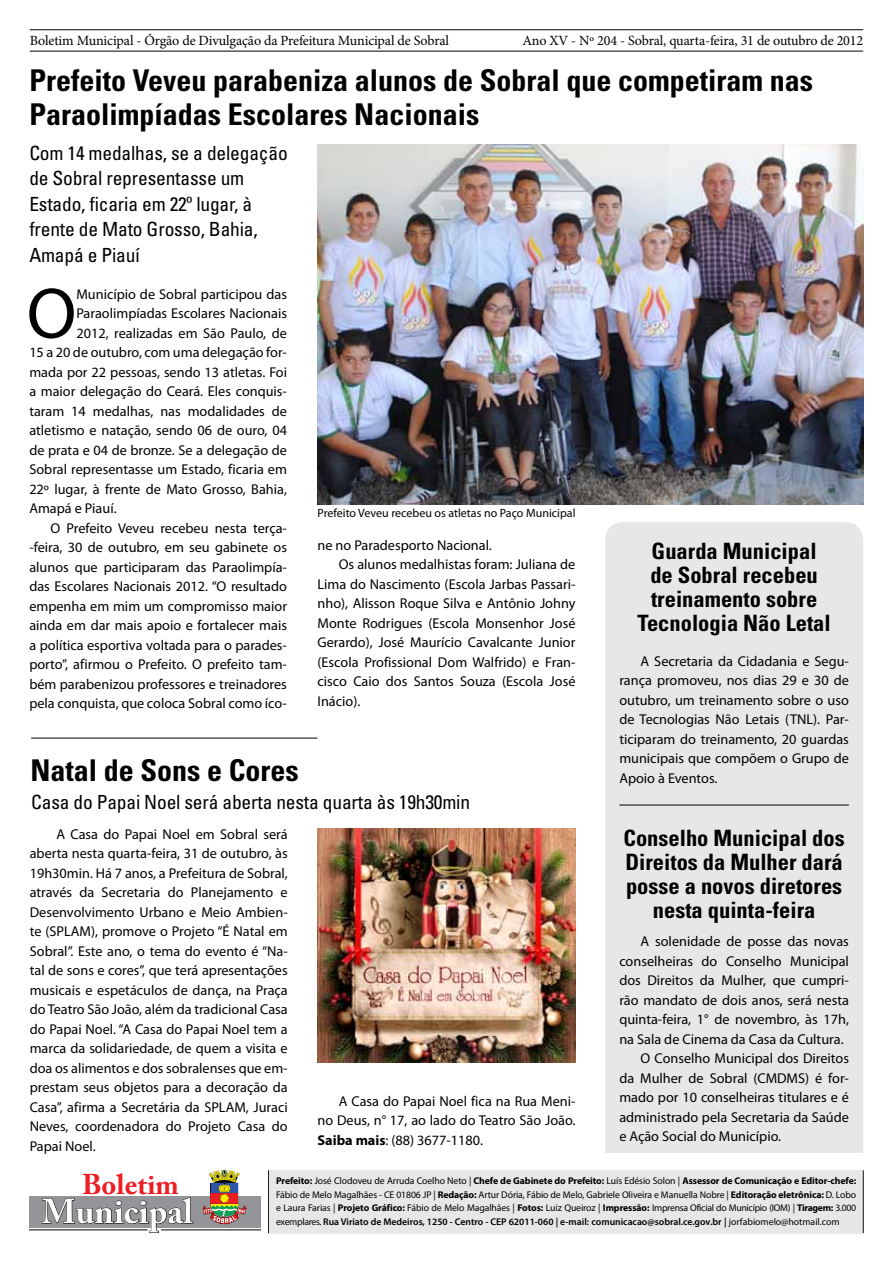
<style>
.page{position:relative;width:893px;height:1263px;background:#fff}
.page>*{position:absolute;margin:0;border:0;box-sizing:border-box;transform-origin:0 0}
.t1{font:72.15px "Myriad Pro";color:#000}
.t2{font:700 34.35px "Adobe Caslon Pro";color:#f1f1f2}
.t3{font:700 condensed 30px/34.5px "Univers";color:#000}
.t4{font:700 28.35px "Adobe Caslon Pro";color:#ed1d24}
.t5{font:700 condensed 22.5px/24px "Univers";color:#000;text-align:center}
.t6{font:condensed 19.5px/25.5px "Univers";letter-spacing:-.01em;color:#000}
.t7{font:14.25px/19.5px "Myriad Pro";color:#000;text-align:justify}
.t8{font:14.1px "Minion Pro";letter-spacing:-.01em;color:#000}
.t9{font:12px "Myriad Pro";color:#000}
.t10{font:9.75px/13.5px "Myriad Pro";letter-spacing:-.03em;color:#000;text-align:justify}
.s1{font-weight:700}
.s2{font-weight:600}
</style>
<div class="page">
<div style="left:605px;top:522px;width:258px;height:631px;background:#e6e7e8"></div>
<div style="left:270px;top:1170px;width:592px;height:63px;background:#e6e7e8"></div>
<hr style="left:30px;top:51px;width:833px;height:1px;background:#000">
<hr style="left:30px;top:30px;width:833px;height:1px;background:#000">
<div style="left:30px;top:1196px;width:231px;height:32px;background:#939598"></div>
<hr style="left:30px;top:1229px;width:118px;height:1px;background:#000">
<hr style="left:161px;top:1229px;width:100px;height:1px;background:#000">
<svg style="left:42px;top:1197px;width:151px;height:36px"></svg>
<img style="left:202px;top:1170px;width:45px;height:54px">
<hr style="left:268px;top:1170px;width:1px;height:63px;background:#000">
<hr style="left:863px;top:1170px;width:1px;height:63px;background:#000">
<img style="left:317px;top:144px;width:546px;height:360px">
<img style="left:317px;top:828px;width:258px;height:234px">
<hr style="left:31px;top:738px;width:286px;height:1px;background:#000">
<hr style="left:619px;top:805px;width:230px;height:1px;background:#000">
<p class="t8" style="left:30px;top:31px;width:421px">Boletim Municipal - Órgão de Divulgação da Prefeitura Municipal de Sobral</p>
<p class="t8" style="left:522px;top:31px;width:342px">Ano XV - Nº 204 - Sobral, quarta-feira, 31 de outubro de 2012</p>
<h3 class="t3" style="left:29px;top:62px;width:785px">Prefeito Veveu parabeniza alunos de Sobral que competiram nas<br>Paraolimpíadas Escolares Nacionais</h3>
<h3 class="t6" style="left:29px;top:140px;width:260px">Com 14 medalhas, se a delegação de Sobral representasse um<br>Estado, ficaria em 22º lugar, à frente de Mato Grosso, Bahia,<br>Amapá e Piauí</h3>
<h1 class="t1" style="left:27px;top:269px;width:51px">O</h1>
<p class="t7" style="left:76px;top:284px;width:212px">Município de Sobral participou das</p>
<p class="t7" style="left:76px;top:303px;width:212px">Paraolimpíadas Escolares Nacionais</p>
<p class="t7" style="left:76px;top:323px;width:212px">2012, realizadas em São Paulo, de</p>
<p class="t7" style="left:29px;top:342px;width:259px">15 a 20 de outubro, com uma delegação for-</p>
<p class="t7" style="left:29px;top:362px;width:259px">mada por 22 pessoas, sendo 13 atletas. Foi</p>
<p class="t7" style="left:29px;top:381px;width:259px">a maior delegação do Ceará. Eles conquis-</p>
<p class="t7" style="left:29px;top:401px;width:259px">taram 14 medalhas, nas modalidades de</p>
<p class="t7" style="left:29px;top:420px;width:259px">atletismo e natação, sendo 06 de ouro, 04</p>
<p class="t7" style="left:29px;top:440px;width:259px">de prata e 04 de bronze. Se a delegação de</p>
<p class="t7" style="left:29px;top:459px;width:259px">Sobral representasse um Estado, ficaria em</p>
<p class="t7" style="left:29px;top:479px;width:259px">22º lugar, à frente de Mato Grosso, Bahia,</p>
<p class="t7" style="left:29px;top:498px;width:89px">Amapá e Piauí.</p>
<p class="t7" style="left:51px;top:518px;width:238px">O Prefeito Veveu recebeu nesta terça-</p>
<p class="t7" style="left:29px;top:537px;width:259px">-feira, 30 de outubro, em seu gabinete os</p>
<p class="t7" style="left:29px;top:557px;width:259px">alunos que participaram das Paraolimpía-</p>
<p class="t7" style="left:29px;top:576px;width:259px">das Escolares Nacionais 2012. “O resultado</p>
<p class="t7" style="left:29px;top:596px;width:259px">empenha em mim um compromisso maior</p>
<p class="t7" style="left:29px;top:615px;width:259px">ainda em dar mais apoio e fortalecer mais</p>
<p class="t7" style="left:29px;top:635px;width:259px">a política esportiva voltada para o parades-</p>
<p class="t7" style="left:29px;top:654px;width:259px">porto”, afirmou o Prefeito. O prefeito tam-</p>
<p class="t7" style="left:29px;top:674px;width:259px">bém parabenizou professores e treinadores</p>
<p class="t7" style="left:29px;top:693px;width:259px">pela conquista, que coloca Sobral como íco-</p>
<h3 class="t3" style="left:30px;top:753px;width:270px">Natal de Sons e Cores</h3>
<p class="t9" style="left:317px;top:505px;width:259px">Prefeito Veveu recebeu os atletas no Paço Municipal</p>
<p class="t7" style="left:317px;top:535px;width:176px">ne no Paradesporto Nacional.</p>
<p class="t7" style="left:339px;top:554px;width:238px">Os alunos medalhistas foram: Juliana de</p>
<p class="t7" style="left:317px;top:574px;width:259px">Lima do Nascimento (Escola Jarbas Passari-</p>
<p class="t7" style="left:317px;top:593px;width:259px">nho), Alisson Roque Silva e Antônio Johny</p>
<p class="t7" style="left:317px;top:613px;width:259px">Monte Rodrigues (Escola Monsenhor José</p>
<p class="t7" style="left:317px;top:632px;width:259px">Gerardo), José Maurício Cavalcante Junior</p>
<p class="t7" style="left:317px;top:652px;width:259px">(Escola Profissional Dom Walfrido) e Fran-</p>
<p class="t7" style="left:317px;top:671px;width:259px">cisco Caio dos Santos Souza (Escola José</p>
<p class="t7" style="left:317px;top:691px;width:44px">Inácio).</p>
<h3 class="t6" style="left:31px;top:789px;width:440px">Casa do Papai Noel será aberta nesta quarta às 19h30min</h3>
<p class="t7" style="left:30px;top:824px;width:259px;text-indent:27px">A Casa do Papai Noel em Sobral será aberta nesta quarta-feira, 31 de outubro, às 19h30min. Há 7 anos, a Prefeitura de Sobral, através da Secretaria do Planejamento e Desenvolvimento Urbano e Meio Ambien&shy;te (SPLAM), promove o Projeto “É Natal em Sobral”. Este ano, o tema do evento é “Na&shy;tal de sons e cores”, que terá apresentações musicais e espetáculos de dança, na Praça do Teatro São João, além da tradicional Casa do Papai Noel. “A Casa do Papai Noel tem a marca da solidariedade, de quem a visita e doa os alimentos e dos sobralenses que em&shy;prestam seus objetos para a decoração da Casa”, afirma a Secretária da SPLAM, Juraci Neves, coordenadora do Projeto Casa do Papai Noel.</p>
<p class="t7" style="left:317px;top:1091px;width:259px;text-indent:21px">A Casa do Papai Noel fica na Rua Meni&shy;no Deus, n° 17, ao lado do Teatro São João.<br><span class="s1">Saiba mais</span>: (88) 3677-1180.</p>
<h3 class="t5" style="left:637px;top:539px;width:195px">Guarda Municipal<br>de Sobral recebeu treinamento sobre<br>Tecnologia Não Letal</h3>
<p class="t7" style="left:619px;top:651px;width:231px;text-indent:21px">A Secretaria da Cidadania e Segu&shy;rança promoveu, nos dias 29 e 30 de outubro, um treinamento sobre o uso de Tecnologias Não Letais (TNL). Par&shy;ticiparam do treinamento, 20 guardas municipais que compõem o Grupo de Apoio à Eventos.</p>
<h3 class="t5" style="left:623px;top:825px;width:223px">Conselho Municipal dos<br>Direitos da Mulher dará posse a novos diretores nesta quinta-feira</h3>
<p class="t7" style="left:641px;top:931px;width:210px">A solenidade de posse das novas</p>
<p class="t7" style="left:619px;top:951px;width:231px">conselheiras do Conselho Municipal</p>
<p class="t7" style="left:619px;top:970px;width:231px">dos Direitos da Mulher, que cumpri-</p>
<p class="t7" style="left:619px;top:990px;width:231px">rão mandato de dois anos, será nesta</p>
<p class="t7" style="left:619px;top:1009px;width:231px">quinta-feira, 1° de novembro, às 17h,</p>
<p class="t7" style="left:619px;top:1029px;width:226px">na Sala de Cinema da Casa da Cultura.</p>
<p class="t7" style="left:641px;top:1048px;width:210px">O Conselho Municipal dos Direitos</p>
<p class="t7" style="left:619px;top:1068px;width:231px">da Mulher de Sobral (CMDMS) é for-</p>
<p class="t7" style="left:619px;top:1087px;width:231px">mado por 10 conselheiras titulares e é</p>
<p class="t7" style="left:619px;top:1107px;width:231px">administrado pela Secretaria da Saúde</p>
<p class="t7" style="left:619px;top:1126px;width:163px">e Ação Social do Município.</p>
<h3 class="t4" style="left:82px;top:1168px;width:98px">Boletim</h3>
<h2 class="t2" style="left:42px;top:1191px;width:153px">Municipal</h2>
<p class="t10" style="left:276px;top:1174px;width:582px"><span class="s1">Prefeito:</span> José Clodoveu de Arruda Coelho Neto | <span class="s1">Chefe de Gabinete do Prefeito:</span> Luís Edésio Solon | <span class="s1">Assessor de Comunicação e Editor-chefe:<br></span>Fábio de Melo Magalhães - CE 01806 JP | <span class="s1">Redação:</span> Artur Dória, Fábio de Melo, Gabriele Oliveira e Manuella Nobre | <span class="s1">Editoração eletrônica:</span> D. Lobo e Laura Farias | <span class="s1">Projeto Gráfico:</span> Fábio de Melo Magalhães | <span class="s1">Fotos:</span> Luiz Queiroz | <span class="s1">Impressão:</span> Imprensa Oficial do Município (IOM) | <span class="s1">Tiragem:</span> 3.000 exemplares. <span class="s2">Rua Viriato de Medeiros, 1250 - Centro - CEP 62011-060 | e-mail: comunicacao@sobral.ce.gov.br |</span> jorfabiomelo@hotmail.com</p>
</div>
